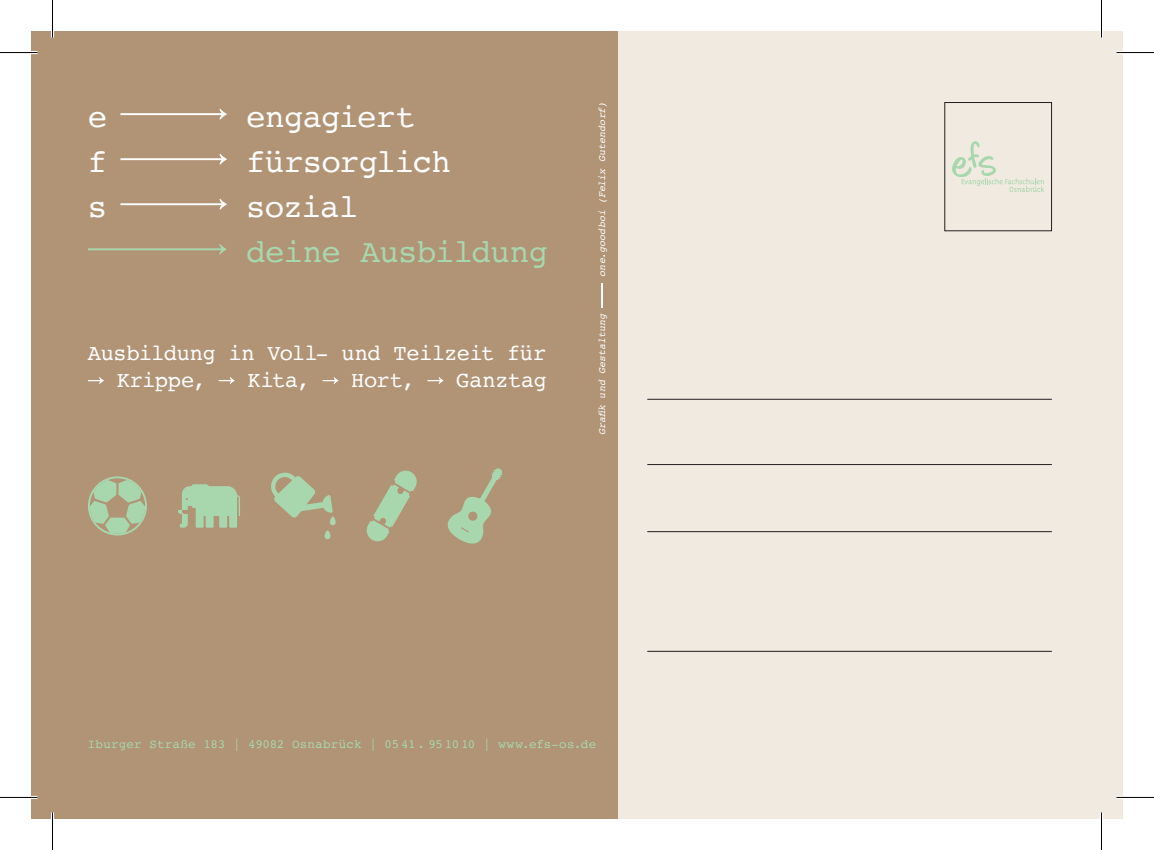
<style>
.page{position:relative;width:1154px;height:850px;background:#fff}
.page>*{position:absolute;margin:0;border:0;box-sizing:border-box;transform-origin:0 0}
.t1{font:32.5px "Courier";letter-spacing:-.03em;color:#fff}
.t2{font:32.5px "Courier";letter-spacing:-.02em;color:#a8d7ae}
.t3{font:22.5px/27px "Courier";letter-spacing:-.02em;color:#fff}
.t4{font:12.5px "Courier";letter-spacing:.005em;color:#a8d7ae}
.t5{font:italic 10px "Courier";letter-spacing:.005em;color:#fff}
</style>
<div class="page">
<div style="left:31px;top:31px;width:1092px;height:787px;background:#f1eae0"></div>
<div style="left:31px;top:31px;width:587px;height:787px;background:#b19375"></div>
<svg style="left:88px;top:377px;width:16px;height:7px"></svg>
<svg style="left:219px;top:377px;width:16px;height:7px"></svg>
<svg style="left:322px;top:377px;width:16px;height:7px"></svg>
<svg style="left:427px;top:377px;width:16px;height:7px"></svg>
<div style="left:944px;top:102px;width:108px;height:129px;border:1px solid #231f20"></div>
<hr style="left:647px;top:398px;width:405px;height:1px;background:#231f20">
<hr style="left:647px;top:464px;width:405px;height:1px;background:#231f20">
<hr style="left:647px;top:531px;width:405px;height:1px;background:#231f20">
<hr style="left:647px;top:650px;width:405px;height:1px;background:#231f20">
<svg style="left:602px;top:283px;width:1px;height:24px"></svg>
<svg style="left:120px;top:109px;width:107px;height:10px"></svg>
<svg style="left:120px;top:154px;width:107px;height:10px"></svg>
<svg style="left:120px;top:199px;width:107px;height:10px"></svg>
<svg style="left:88px;top:244px;width:138px;height:10px"></svg>
<svg style="left:952px;top:141px;width:92px;height:51px"></svg>
<svg style="left:366px;top:470px;width:51px;height:72px"></svg>
<svg style="left:271px;top:472px;width:65px;height:67px"></svg>
<svg style="left:178px;top:484px;width:62px;height:43px"></svg>
<svg style="left:447px;top:468px;width:55px;height:76px"></svg>
<div style="left:88px;top:476px;width:59px;height:59px;border:2px solid #a8d7ae;border-radius:50%"></div>
<svg style="left:90px;top:480px;width:55px;height:53px"></svg>
<hr style="left:0;top:51px;width:38px;height:3px;background:#fff">
<hr style="left:1116px;top:51px;width:38px;height:3px;background:#fff">
<hr style="left:0;top:795px;width:38px;height:3px;background:#fff">
<hr style="left:1116px;top:795px;width:38px;height:3px;background:#fff">
<hr style="left:51px;top:0;width:3px;height:38px;background:#fff">
<hr style="left:51px;top:812px;width:3px;height:37px;background:#fff">
<hr style="left:1100px;top:0;width:3px;height:38px;background:#fff">
<hr style="left:1100px;top:812px;width:3px;height:37px;background:#fff">
<hr style="left:0;top:52px;width:38px;height:1px;background:#000">
<hr style="left:1116px;top:52px;width:38px;height:1px;background:#000">
<hr style="left:0;top:796px;width:38px;height:1px;background:#000">
<hr style="left:1116px;top:796px;width:38px;height:1px;background:#000">
<hr style="left:52px;top:0;width:1px;height:38px;background:#000">
<hr style="left:52px;top:812px;width:1px;height:37px;background:#000">
<hr style="left:1101px;top:0;width:1px;height:38px;background:#000">
<hr style="left:1101px;top:812px;width:1px;height:37px;background:#000">
<h1 class="t1" style="left:88px;top:91px;width:21px">e</h1>
<h1 class="t1" style="left:246px;top:91px;width:170px">engagiert</h1>
<h1 class="t1" style="left:88px;top:136px;width:21px">f</h1>
<h1 class="t1" style="left:246px;top:136px;width:206px">fürsorglich</h1>
<h1 class="t1" style="left:88px;top:181px;width:21px">s</h1>
<h1 class="t1" style="left:246px;top:181px;width:114px">sozial</h1>
<h1 class="t2" style="left:246px;top:226px;width:303px">deine Ausbildung</h1>
<h2 class="t3" style="left:117px;top:339px;width:431px;text-indent:-29px">Ausbildung in Voll- und Teilzeit für<br>Krippe,</h2>
<h2 class="t3" style="left:247px;top:366px;width:64px">Kita,</h2>
<h2 class="t3" style="left:351px;top:366px;width:65px">Hort,</h2>
<h2 class="t3" style="left:456px;top:366px;width:92px">Ganztag</h2>
<p class="t5" style="left:594px;top:277px;width:176px;rotate:-90deg">one.goodboi (Felix Gutendorf)</p>
<p class="t5" style="left:594px;top:435px;width:123px;rotate:-90deg">Grafik und Gestaltung</p>
<p class="t4" style="left:88px;top:733px;width:510px">Iburger Straße 183 | 49082 Osnabrück | 05 41 . 95 10 10 | www.efs-os.de</p>
</div>
